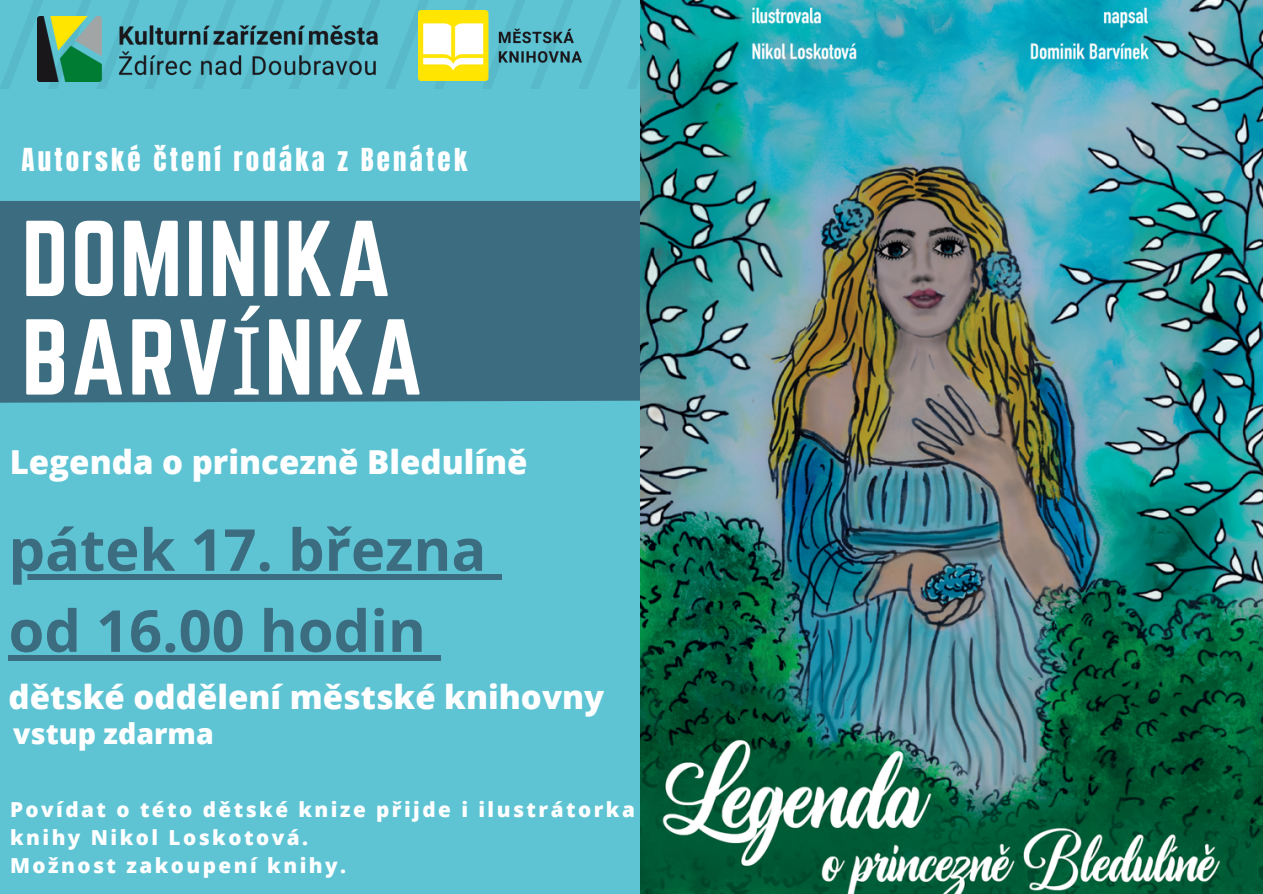
<style>
.page{position:relative;width:1263px;height:894px;background:#fff}
.page>*{position:absolute;margin:0;border:0;box-sizing:border-box;transform-origin:0 0}
.t1{font:94.05px/98.4px "Norwester";letter-spacing:.02em;color:#fff}
.t2{font:700 57.9px/81px "Open Sans";color:#3c6c7f}
.t3{font:800 33px "Open Sans";color:#fff}
.t4{font:800 28.5px "Open Sans";color:#fff}
.t5{font:26.85px "Anton";letter-spacing:.12em;color:#fff}
.t6{font:800 20.7px/28px "Open Sans";letter-spacing:.12em;color:#fff}
.s1{font-family:"Noto Sans"}
</style>
<div class="page">
<div style="left:0;top:0;width:1263px;height:893px;background:#5ec4d4"></div>
<img style="left:37px;top:16px;width:341px;height:65px">
<img style="left:419px;top:11px;width:163px;height:70px">
<div style="left:9px;top:574px;width:477px;height:5px;background:#3c6c7f"></div>
<div style="left:486px;top:574px;width:15px;height:5px;background:#3c6c7f"></div>
<div style="left:9px;top:655px;width:417px;height:5px;background:#3c6c7f"></div>
<div style="left:426px;top:655px;width:15px;height:5px;background:#3c6c7f"></div>
<div style="left:0;top:201px;width:641px;height:109px;background:#3c6c7f"></div>
<div style="left:0;top:310px;width:640px;height:93px;background:#3c6c7f"></div>
<img style="left:640px;top:0;width:622px;height:893px">
<p class="t5" style="left:22px;top:141px;width:447px">Autorské čtení rodáka z Benátek</p>
<h1 class="t1" style="left:22px;top:209px;width:403px">DOMINIKA<br>BARV<span class="s1">Í</span>NKA</h1>
<h3 class="t3" style="left:10px;top:439px;width:519px">Legenda o princezně Bledulíně</h3>
<h2 class="t2" style="left:9px;top:507px;width:479px">pátek 17. března od 16.00 hodin</h2>
<h3 class="t3" style="left:9px;top:673px;width:597px">dětské oddělení městské knihovny</h3>
<h3 class="t4" style="left:13px;top:713px;width:202px">vstup zdarma</h3>
<p class="t6" style="left:10px;top:794px;width:626px">Povídat o této dětské knize přijde i ilustrátorka knihy Nikol Loskotová.<br>Možnost zakoupení knihy.</p>
</div>
